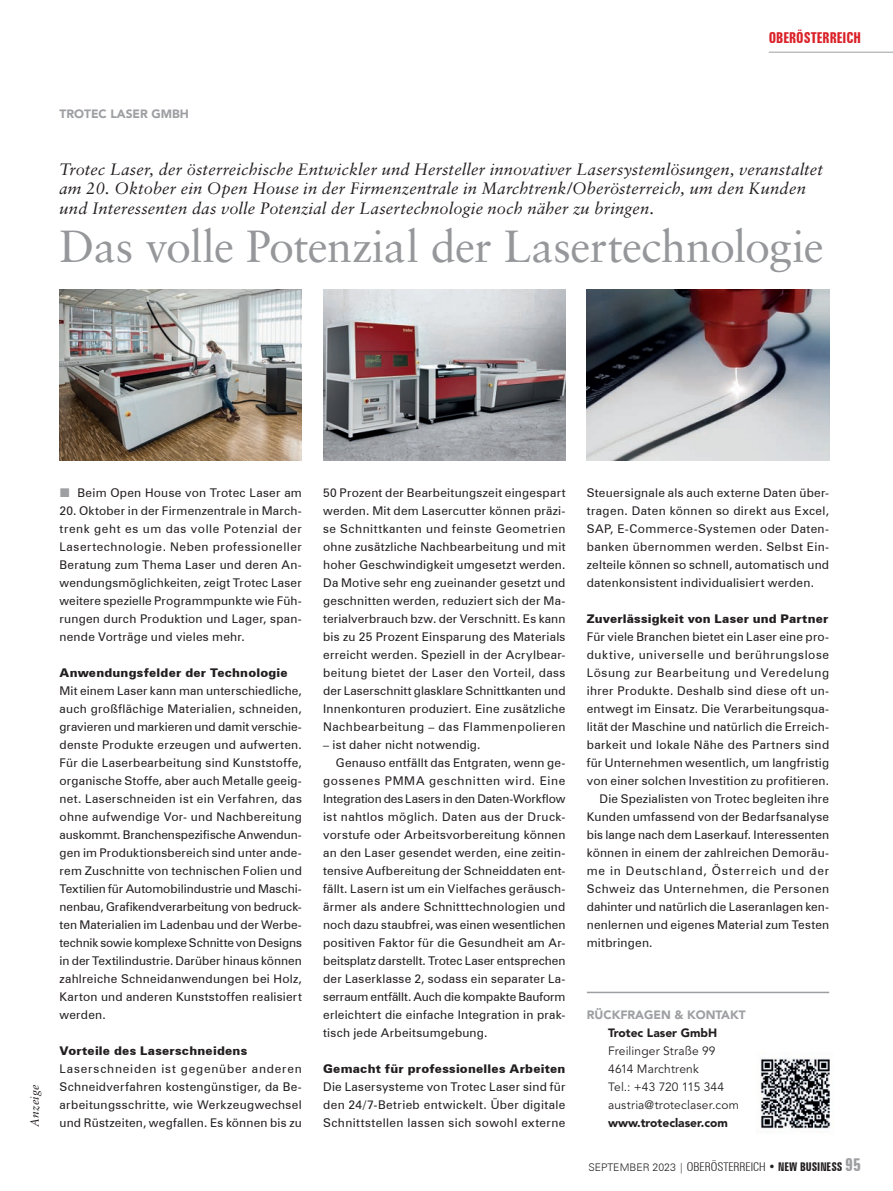
<style>
.page{position:relative;width:893px;height:1191px;background:#fff}
.page>*{position:absolute;margin:0;border:0;box-sizing:border-box;transform-origin:0 0}
.t1{font:45px "Sabon LT Std";letter-spacing:-.015em;color:#95979a}
.t2{font:italic 16.5px/19.5px "Sabon LT Std";letter-spacing:.01em;color:#231f20}
.t3{font:700 extra-condensed 15px "Zurich BT";color:#da2128}
.t4{font:12px/18px "Zurich BT";letter-spacing:.02em;color:#231f20;text-align:justify}
.t5{font:900 12px "Zurich BT";letter-spacing:.015em;color:#231f20}
.t6{font:12px "Zurich BT";color:#231f20}
.t7{font:12px/18px "Avenir LT Std";letter-spacing:.01em;color:#231f20}
.t8{font:12px "Zurich BT";letter-spacing:-.01em;color:#231f20}
.t9{font:12px "Zurich BT";letter-spacing:-.005em;color:#231f20}
.t10{font:12px "Zurich BT";letter-spacing:.05em;color:#231f20}
.t11{font:900 12px "Avenir LT Std";color:#231f20}
.t12{font:12px "Zurich BT";letter-spacing:.045em;color:#231f20}
.t13{font:12px "Zurich BT";letter-spacing:.04em;color:#231f20}
.t14{font:900 12px "Avenir LT Std";color:#9d9fa2}
.t15{font:12px "Zurich BT";letter-spacing:.055em;color:#231f20}
.t16{font:12px "Zurich BT";letter-spacing:.065em;color:#231f20}
.t17{font:italic 12px "Sabon LT Std";letter-spacing:.02em;color:#231f20}
.t18{font:300 10.5px "Zurich BT";color:#231f20}
.s1{font-stretch:condensed;font-size:12px}
.s2{font-weight:700;font-stretch:extra-condensed;font-size:12px}
.s3{font-weight:700;font-stretch:extra-condensed;font-size:18px;color:#9d9fa2}
</style>
<div class="page">
<hr style="left:769px;top:52px;width:124px;height:1px;background:#9d9fa2">
<img style="left:60px;top:289px;width:242px;height:171px">
<img style="left:323px;top:289px;width:243px;height:171px">
<img style="left:587px;top:289px;width:242px;height:171px">
<hr style="left:587px;top:991px;width:242px;height:2px;background:#9d9fa2">
<img style="left:760px;top:1058px;width:71px;height:75px">
<p class="t14" style="left:60px;top:107px;width:131px">TROTEC LASER GMBH</p>
<p class="t3" style="left:769px;top:29px;width:94px">OBERÖSTERREICH</p>
<p class="t2" style="left:60px;top:159px;width:765px">Trotec Laser, der österreichische Entwickler und Hersteller innovativer Lasersystemlösungen, veranstaltet am 20. Oktober ein Open House in der Firmenzentrale in Marchtrenk/Oberösterreich, um den Kunden und Interessenten das volle Potenzial der Lasertechnologie noch näher zu bringen.</p>
<h1 class="t1" style="left:60px;top:219px;width:766px">Das volle Potenzial der Lasertechnologie</h1>
<p class="t17" style="left:28px;top:1126px;width:44px;rotate:-90deg">Anzeige</p>
<p class="t4" style="left:78px;top:483px;width:226px">Beim Open House von Trotec Laser am</p>
<p class="t4" style="left:60px;top:501px;width:244px">20. Oktober in der Firmenzentrale in March&shy;trenk geht es um das volle Potenzial der Lasertechnologie. Neben professioneller Beratung zum Thema Laser und deren An&shy;wendungsmöglichkeiten, zeigt Trotec Laser weitere spezielle Programmpunkte wie Füh&shy;rungen durch Produktion und Lager, span&shy;nende Vorträge und vieles mehr.</p>
<p class="t5" style="left:60px;top:665px;width:230px">Anwendungsfelder der Technologie</p>
<p class="t4" style="left:60px;top:681px;width:244px">Mit einem Laser kann man unterschiedliche, auch großflächige Materialien, schneiden, gravieren und markieren und damit verschie&shy;denste Produkte erzeugen und aufwerten.<br>Für die Laserbearbeitung sind Kunststoffe, organische Stoffe, aber auch Metalle geeig&shy;net. Laserschneiden ist ein Verfahren, das ohne aufwendige Vor- und Nachbereitung auskommt. Branchenspezifische Anwendun&shy;gen im Produktionsbereich sind unter ande&shy;rem Zuschnitte von technischen Folien und Textilien für Automobilindustrie und Maschi&shy;nenbau, Grafikendverarbeitung von bedruck&shy;ten Materialien im Ladenbau und der Werbe&shy;technik sowie komplexe Schnitte von Designs in der Textilindustrie. Darüber hinaus können zahlreiche Schneidanwendungen bei Holz, Karton und anderen Kunststoffen realisiert werden.</p>
<p class="t5" style="left:60px;top:1043px;width:189px">Vorteile des Laserschneidens</p>
<p class="t4" style="left:60px;top:1059px;width:244px">Laserschneiden ist gegenüber anderen Schneidverfahren kostengünstiger, da Be&shy;arbeitungsschritte, wie Werkzeugwechsel und Rüstzeiten, wegfallen. Es können bis zu</p>
<p class="t4" style="left:323px;top:483px;width:244px">50 Prozent der Bearbeitungszeit eingespart werden. Mit dem Lasercutter können präzi&shy;se Schnittkanten und feinste Geometrien ohne zusätzliche Nachbearbeitung und mit hoher Geschwindigkeit umgesetzt werden.<br>Da Motive sehr eng zueinander gesetzt und geschnitten werden, reduziert sich der Ma&shy;terialverbrauch bzw. der Verschnitt. Es kann bis zu 25 Prozent Einsparung des Materials erreicht werden. Speziell in der Acrylbear&shy;beitung bietet der Laser den Vorteil, dass der Laserschnitt glasklare Schnittkanten und Innenkonturen produziert. Eine zusätzliche Nachbearbeitung – das Flammenpolieren</p>
<p class="t4" style="left:323px;top:735px;width:159px">– ist daher nicht notwendig.</p>
<p class="t4" style="left:336px;top:753px;width:231px">Genauso entfällt das Entgraten, wenn ge-</p>
<p class="t15" style="left:323px;top:773px;width:244px">gossenes PMMA geschnitten wird. Eine</p>
<p class="t8" style="left:323px;top:791px;width:244px">Integration des Lasers in den Daten-Workflow</p>
<p class="t4" style="left:323px;top:807px;width:244px">ist nahtlos möglich. Daten aus der Druck-</p>
<p class="t4" style="left:323px;top:825px;width:244px">vorstufe oder Arbeitsvorbereitung können</p>
<p class="t4" style="left:323px;top:843px;width:244px">an den Laser gesendet werden, eine zeitin-</p>
<p class="t4" style="left:323px;top:861px;width:244px">tensive Aufbereitung der Schneiddaten ent-</p>
<p class="t4" style="left:323px;top:879px;width:244px">fällt. Lasern ist um ein Vielfaches geräusch-</p>
<p class="t4" style="left:323px;top:897px;width:244px">ärmer als andere Schnitttechnologien und</p>
<p class="t6" style="left:323px;top:917px;width:244px">noch dazu staubfrei, was einen wesentlichen</p>
<p class="t4" style="left:323px;top:933px;width:244px">positiven Faktor für die Gesundheit am Ar-</p>
<p class="t6" style="left:323px;top:953px;width:244px">beitsplatz darstellt. Trotec Laser entsprechen</p>
<p class="t4" style="left:323px;top:969px;width:244px">der Laserklasse 2, sodass ein separater La-</p>
<p class="t9" style="left:323px;top:989px;width:244px">serraum entfällt. Auch die kompakte Bauform</p>
<p class="t4" style="left:323px;top:1005px;width:244px">erleichtert die einfache Integration in prak-</p>
<p class="t4" style="left:323px;top:1023px;width:166px">tisch jede Arbeitsumgebung.</p>
<p class="t5" style="left:323px;top:1061px;width:244px">Gemacht für professionelles Arbeiten</p>
<p class="t4" style="left:323px;top:1077px;width:244px">Die Lasersysteme von Trotec Laser sind für den 24/7-Betrieb entwickelt. Über digitale Schnittstellen lassen sich sowohl externe</p>
<p class="t4" style="left:587px;top:483px;width:244px">Steuersignale als auch externe Daten über&shy;tragen. Daten können so direkt aus Excel, SAP, E-Commerce-Systemen oder Daten&shy;banken übernommen werden. Selbst Ein&shy;zelteile können so schnell, automatisch und datenkonsistent individualisiert werden.</p>
<p class="t5" style="left:587px;top:611px;width:243px">Zuverlässigkeit von Laser und Partner</p>
<p class="t4" style="left:587px;top:627px;width:244px">Für viele Branchen bietet ein Laser eine pro-</p>
<p class="t10" style="left:587px;top:647px;width:244px">duktive, universelle und berührungslose</p>
<p class="t12" style="left:587px;top:665px;width:244px">Lösung zur Bearbeitung und Veredelung</p>
<p class="t4" style="left:587px;top:681px;width:244px">ihrer Produkte. Deshalb sind diese oft un-</p>
<p class="t4" style="left:587px;top:699px;width:244px">entwegt im Einsatz. Die Verarbeitungsqua-</p>
<p class="t4" style="left:587px;top:717px;width:244px">lität der Maschine und natürlich die Erreich-</p>
<p class="t4" style="left:587px;top:735px;width:244px">barkeit und lokale Nähe des Partners sind</p>
<p class="t4" style="left:587px;top:753px;width:244px">für Unternehmen wesentlich, um langfristig</p>
<p class="t4" style="left:587px;top:771px;width:244px">von einer solchen Investition zu profitieren.</p>
<p class="t4" style="left:600px;top:789px;width:231px">Die Spezialisten von Trotec begleiten ihre</p>
<p class="t4" style="left:587px;top:807px;width:244px">Kunden umfassend von der Bedarfsanalyse</p>
<p class="t4" style="left:587px;top:825px;width:244px">bis lange nach dem Laserkauf. Interessenten</p>
<p class="t4" style="left:587px;top:843px;width:244px">können in einem der zahlreichen Demoräu-</p>
<p class="t16" style="left:587px;top:863px;width:244px">me in Deutschland, Österreich und der</p>
<p class="t13" style="left:587px;top:881px;width:244px">Schweiz das Unternehmen, die Personen</p>
<p class="t4" style="left:587px;top:897px;width:244px">dahinter und natürlich die Laseranlagen ken-</p>
<p class="t4" style="left:587px;top:915px;width:244px">nenlernen und eigenes Material zum Testen</p>
<p class="t4" style="left:587px;top:933px;width:67px">mitbringen.</p>
<p class="t14" style="left:587px;top:1007px;width:160px">RÜCKFRAGEN &amp; KONTAKT</p>
<p class="t11" style="left:608px;top:1025px;width:111px">Trotec Laser GmbH</p>
<p class="t7" style="left:608px;top:1042px;width:132px">Freilinger Straße 99<br>4614 Marchtrenk<br>Tel.: +43 720 115 344 austria@troteclaser.com</p>
<p class="t11" style="left:608px;top:1115px;width:121px">www.troteclaser.com</p>
<p class="t18" style="left:588px;top:1160px;width:274px">SEPTEMBER 2023 | <span class="s1">OBERÖSTERREICH</span> <span class="s2">• NEW BUSINESS</span> <span class="s3">95</span></p>
</div>
